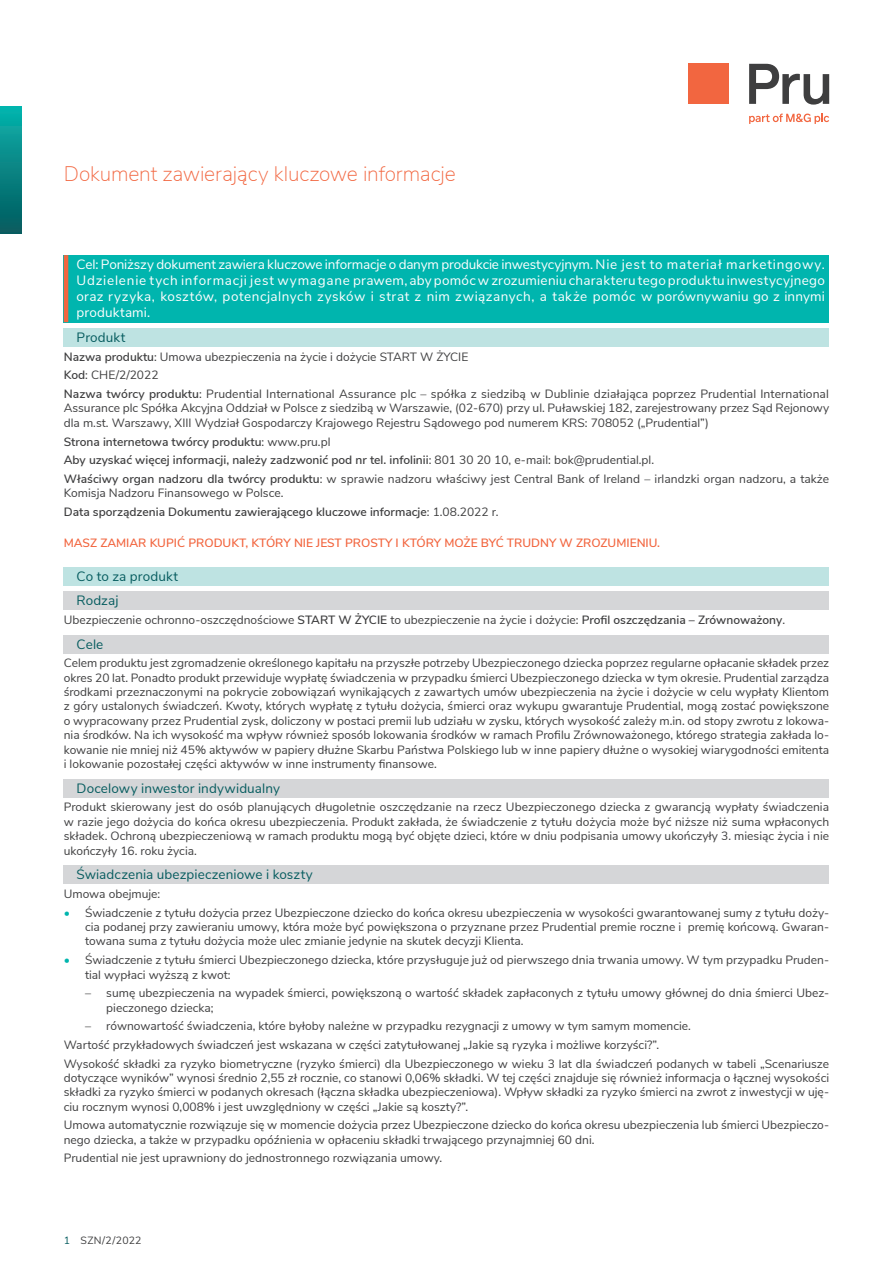
<style>
.page{position:relative;width:893px;height:1263px;background:#fff}
.page>*{position:absolute;margin:0;border:0;box-sizing:border-box;transform-origin:0 0}
.t1{font:200 21px "Nunito Sans";letter-spacing:-.01em;color:#f26640}
.rozdział_KID{font:13.5px/16.2px "Nunito Sans";letter-spacing:.015em;color:#fff;text-align:justify}
.podpunkt_KID{font:13.5px "Nunito Sans";letter-spacing:.01em;color:#065c5f}
.podrozdział_KID{font:13.5px "Nunito Sans";letter-spacing:.01em;color:#065c5f}
.tekst__8pt_KID{font:12px/14.4px "Nunito Sans";color:#3e3e3f;text-align:justify}
.tekst__8pt_KID-2{font:600 12px "Nunito Sans";color:#3e3e3f}
.tekst__8pt_KID-3{font:600 12px "Nunito Sans";color:#f26640}
.t2{font:10.5px "Nunito Sans";letter-spacing:.015em;color:#3e3e3f}
.s1{font-weight:600}
.s2{font-weight:400}
.s3{color:#00b5ae}
.s4{color:#065c5f}
</style>
<div class="page">
<div style="left:64px;top:255px;width:765px;height:67px;background:#00b5ae"></div>
<hr style="left:64px;top:255px;width:4px;height:67px;background:#f26640">
<div style="left:64px;top:328px;width:765px;height:19px;background:#bee3e2"></div>
<div style="left:64px;top:567px;width:765px;height:18px;background:#bee3e2"></div>
<div style="left:64px;top:592px;width:765px;height:18px;background:#d5d6d8"></div>
<div style="left:64px;top:635px;width:765px;height:18px;background:#d5d6d8"></div>
<div style="left:64px;top:779px;width:765px;height:18px;background:#d5d6d8"></div>
<div style="left:64px;top:866px;width:765px;height:18px;background:#d5d6d8"></div>
<div style="left:0;top:106px;width:21px;height:128px;background:linear-gradient(to bottom,#09b3ad,#05595d)"></div>
<svg style="left:749px;top:64px;width:80px;height:41px"></svg>
<div style="left:689px;top:64px;width:40px;height:40px;background:#f26640"></div>
<svg style="left:749px;top:114px;width:80px;height:10px"></svg>
<p class="t1" style="left:64px;top:158px;width:393px">Dokument zawierający kluczowe informacje</p>
<p class="rozdział_KID" style="left:77px;top:255px;width:750px">Cel: Poniższy dokument zawiera kluczowe informacje o danym produkcie inwestycyjnym. Nie jest to materiał marketingowy.<br>Udzielenie tych informacji jest wymagane prawem, aby pomóc w zrozumieniu charakteru tego produktu inwestycyjnego oraz ryzyka, kosztów, potencjalnych zysków i strat z nim związanych, a także pomóc w porównywaniu go z innymi produktami.</p>
<p class="podrozdział_KID" style="left:77px;top:328px;width:51px">Produkt</p>
<p class="tekst__8pt_KID" style="left:64px;top:349px;width:406px"><span class="s1">Nazwa produktu</span>: Umowa ubezpieczenia na życie i dożycie START W ŻYCIE</p>
<p class="tekst__8pt_KID" style="left:64px;top:367px;width:96px"><span class="s1">Kod</span>: CHE/2/2022</p>
<p class="tekst__8pt_KID" style="left:64px;top:386px;width:767px"><span class="s1">Nazwa twórcy produktu</span>: Prudential International Assurance plc – spółka z siedzibą w Dublinie działająca poprzez Prudential International Assurance plc Spółka Akcyjna Oddział w Polsce z siedzibą w Warszawie, (02-670) przy ul. Puławskiej 182, zarejestrowany przez Sąd Rejonowy dla m.st. Warszawy, XIII Wydział Gospodarczy Krajowego Rejestru Sądowego pod numerem KRS: 708052 („Prudential”)</p>
<p class="tekst__8pt_KID-2" style="left:64px;top:433px;width:268px">Strona internetowa twórcy produktu<span class="s2">: www.pru.pl</span></p>
<p class="tekst__8pt_KID-2" style="left:64px;top:451px;width:592px">Aby uzyskać więcej informacji, należy zadzwonić pod nr tel. infolinii<span class="s2">: 801 30 20 10, e-mail: bok@prudential.pl.</span></p>
<p class="tekst__8pt_KID" style="left:64px;top:471px;width:767px"><span class="s1">Właściwy organ nadzoru dla twórcy produktu</span>: w sprawie nadzoru właściwy jest Central Bank of Ireland – irlandzki organ nadzoru, a także<br>Komisja Nadzoru Finansowego w Polsce.</p>
<p class="tekst__8pt_KID-2" style="left:64px;top:503px;width:436px">Data sporządzenia Dokumentu zawierającego kluczowe informacje<span class="s2">: 1.08.2022 r.</span></p>
<p class="tekst__8pt_KID-3" style="left:64px;top:534px;width:598px">MASZ ZAMIAR KUPIĆ PRODUKT, KTÓRY NIE JEST PROSTY I KTÓRY MOŻE BYĆ TRUDNY W ZROZUMIENIU.</p>
<p class="podrozdział_KID" style="left:77px;top:566px;width:103px">Co to za produkt</p>
<p class="podpunkt_KID" style="left:77px;top:591px;width:43px">Rodzaj</p>
<p class="tekst__8pt_KID" style="left:64px;top:612px;width:723px">Ubezpieczenie ochronno-oszczędnościowe <span class="s1">START W ŻYCIE</span> to ubezpieczenie na życie i dożycie: <span class="s1">Profil oszczędzania – Zrównoważony</span>.</p>
<p class="podpunkt_KID" style="left:77px;top:634px;width:28px">Cele</p>
<p class="tekst__8pt_KID" style="left:64px;top:655px;width:767px">Celem produktu jest zgromadzenie określonego kapitału na przyszłe potrzeby Ubezpieczonego dziecka poprzez regularne opłacanie składek przez okres 20 lat. Ponadto produkt przewiduje wypłatę świadczenia w przypadku śmierci Ubezpieczonego dziecka w tym okresie. Prudential zarządza środkami przeznaczonymi na pokrycie zobowiązań wynikających z zawartych umów ubezpieczenia na życie i dożycie w celu wypłaty Klientom z góry ustalonych świadczeń. Kwoty, których wypłatę z tytułu dożycia, śmierci oraz wykupu gwarantuje Prudential, mogą zostać powiększone o wypracowany przez Prudential zysk, doliczony w postaci premii lub udziału w zysku, których wysokość zależy m.in. od stopy zwrotu z lokowa&shy;nia środków. Na ich wysokość ma wpływ również sposób lokowania środków w ramach Profilu Zrównoważonego, którego strategia zakłada lo&shy;kowanie nie mniej niż 45% aktywów w papiery dłużne Skarbu Państwa Polskiego lub w inne papiery dłużne o wysokiej wiarygodności emitenta i lokowanie pozostałej części aktywów w inne instrumenty finansowe.</p>
<p class="podpunkt_KID" style="left:77px;top:778px;width:205px">Docelowy inwestor indywidualny</p>
<p class="tekst__8pt_KID" style="left:64px;top:799px;width:767px">Produkt skierowany jest do osób planujących długoletnie oszczędzanie na rzecz Ubezpieczonego dziecka z gwarancją wypłaty świadczenia w razie jego dożycia do końca okresu ubezpieczenia. Produkt zakłada, że świadczenie z tytułu dożycia może być niższe niż suma wpłaconych składek. Ochroną ubezpieczeniową w ramach produktu mogą być objęte dzieci, które w dniu podpisania umowy ukończyły 3. miesiąc życia i nie ukończyły 16. roku życia.</p>
<p class="podpunkt_KID" style="left:77px;top:865px;width:238px">Świadczenia ubezpieczeniowe i koszty</p>
<p class="tekst__8pt_KID" style="left:64px;top:886px;width:98px">Umowa obejmuje:</p>
<p class="tekst__8pt_KID" style="left:85px;top:904px;width:746px;text-indent:-21px"><span class="s3">•</span> Świadczenie z tytułu dożycia przez Ubezpieczone dziecko do końca okresu ubezpieczenia w wysokości gwarantowanej sumy z tytułu doży&shy;cia podanej przy zawieraniu umowy, która może być powiększona o przyznane przez Prudential premie roczne i premię końcową. Gwaran&shy;towana suma z tytułu dożycia może ulec zmianie jedynie na skutek decyzji Klienta.</p>
<p class="tekst__8pt_KID" style="left:85px;top:952px;width:746px;text-indent:-21px"><span class="s3">•</span> Świadczenie z tytułu śmierci Ubezpieczonego dziecka, które przysługuje już od pierwszego dnia trwania umowy. W tym przypadku Pruden&shy;tial wypłaci wyższą z kwot:</p>
<p class="tekst__8pt_KID" style="left:106px;top:985px;width:724px;text-indent:-21px">– sumę ubezpieczenia na wypadek śmierci, powiększoną o wartość składek zapłaconych z tytułu umowy głównej do dnia śmierci Ubez&shy;pieczonego dziecka;</p>
<p class="tekst__8pt_KID" style="left:85px;top:1018px;width:607px">– równowartość świadczenia, które byłoby należne w przypadku rezygnacji z umowy w tym samym momencie.</p>
<p class="tekst__8pt_KID" style="left:64px;top:1037px;width:597px">Wartość przykładowych świadczeń jest wskazana w części zatytułowanej „Jakie są ryzyka i możliwe korzyści?”.</p>
<p class="tekst__8pt_KID" style="left:64px;top:1055px;width:767px">Wysokość składki za ryzyko biometryczne (ryzyko śmierci) dla Ubezpieczonego w wieku 3 lat dla świadczeń podanych w tabeli „Scenariusze dotyczące wyników” wynosi średnio 2,55 zł rocznie, co stanowi 0,06% składki. W tej części znajduje się również informacja o łącznej wysokości składki za ryzyko śmierci w podanych okresach (łączna składka ubezpieczeniowa). Wpływ składki za ryzyko śmierci na zwrot z inwestycji w uję&shy;ciu rocznym wynosi 0,008% i jest uwzględniony w części „Jakie są koszty?”.</p>
<p class="tekst__8pt_KID" style="left:64px;top:1117px;width:767px">Umowa automatycznie rozwiązuje się w momencie dożycia przez Ubezpieczone dziecko do końca okresu ubezpieczenia lub śmierci Ubezpieczo&shy;nego dziecka, a także w przypadku opóźnienia w opłaceniu składki trwającego przynajmniej 60 dni.</p>
<p class="tekst__8pt_KID" style="left:64px;top:1150px;width:380px">Prudential nie jest uprawniony do jednostronnego rozwiązania umowy.</p>
<p class="t2" style="left:64px;top:1232px;width:79px"><span class="s4">1</span> SZN/2/2022</p>
</div>
